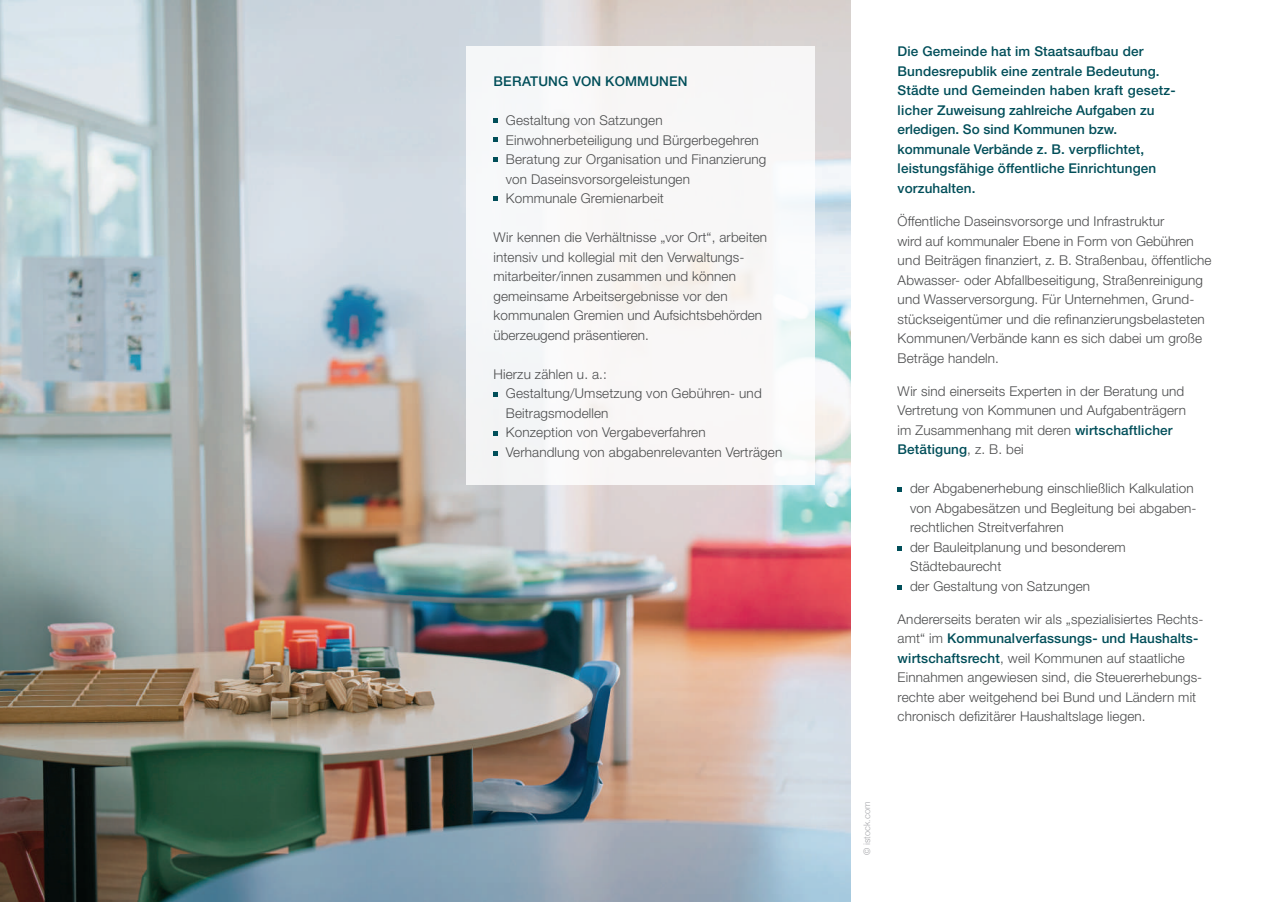
<style>
.page{position:relative;width:1272px;height:902px;background:#fff}
.page>*{position:absolute;margin:0;border:0;box-sizing:border-box;transform-origin:0 0}
.t1{font:300 13.5px/19.5px "Helvetica Neue LT Pro";letter-spacing:.01em;color:#4b4c4d}
.t2{font:500 13.5px/19.5px "Helvetica Neue LT Pro";letter-spacing:.01em;color:#004e59}
.t3{font:300 9px "Helvetica";color:#a3a4a8}
.s1{font-weight:500;color:#004e59}
</style>
<div class="page">
<img style="left:0;top:0;width:850px;height:901px">
<div style="left:466px;top:47px;width:348px;height:438px;background:#f8f7f7"></div>
<svg style="left:493px;top:118px;width:5px;height:4px"></svg>
<svg style="left:493px;top:137px;width:5px;height:5px"></svg>
<svg style="left:493px;top:157px;width:5px;height:4px"></svg>
<svg style="left:493px;top:196px;width:5px;height:4px"></svg>
<svg style="left:493px;top:392px;width:5px;height:5px"></svg>
<svg style="left:493px;top:431px;width:5px;height:5px"></svg>
<svg style="left:493px;top:451px;width:5px;height:4px"></svg>
<svg style="left:897px;top:487px;width:5px;height:4px"></svg>
<svg style="left:897px;top:546px;width:5px;height:4px"></svg>
<svg style="left:897px;top:585px;width:5px;height:4px"></svg>
<p class="t2" style="left:493px;top:71px;width:195px">BERATUNG VON KOMMUNEN</p>
<p class="t1" style="left:506px;top:110px;width:262px">Gestaltung von Satzungen Einwohnerbeteiligung und Bürgerbegehren Beratung zur Organisation und Finanzierung von Daseinsvorsorgeleistungen<br>Kommunale Gremienarbeit</p>
<p class="t1" style="left:493px;top:227px;width:275px">Wir kennen die Verhältnisse „vor Ort“, arbeiten intensiv und kollegial mit den Verwaltungs&shy;mitarbeiter/innen zusammen und können gemeinsame Arbeitsergebnisse vor den kommunalen Gremien und Aufsichtsbehörden überzeugend präsentieren.</p>
<p class="t1" style="left:506px;top:364px;width:278px;text-indent:-12px">Hierzu zählen u. a.:<br>Gestaltung/Umsetzung von Gebühren- und<br>Beitragsmodellen<br>Konzeption von Vergabeverfahren<br>Verhandlung von abgabenrelevanten Verträgen</p>
<p class="t2" style="left:897px;top:42px;width:280px">Die Gemeinde hat im Staatsaufbau der Bundesrepublik eine zentrale Bedeutung.<br>Städte und Gemeinden haben kraft gesetz&shy;licher Zuweisung zahlreiche Aufgaben zu erledigen. So sind Kommunen bzw. kommunale Verbände z. B. verpflichtet, leistungsfähige öffentliche Einrichtungen vorzuhalten.</p>
<p class="t1" style="left:897px;top:211px;width:315px">Öffentliche Daseinsvorsorge und Infrastruktur<br>wird auf kommunaler Ebene in Form von Gebühren und Beiträgen finanziert, z. B. Straßenbau, öffentliche Abwasser- oder Abfallbeseitigung, Straßenreinigung und Wasserversorgung. Für Unternehmen, Grund&shy;stückseigentümer und die refinanzierungsbelasteten Kommunen/Verbände kann es sich dabei um große Beträge handeln.</p>
<p class="t1" style="left:897px;top:380px;width:290px">Wir sind einerseits Experten in der Beratung und Vertretung von Kommunen und Aufgabenträgern im Zusammenhang mit deren <span class="s1">wirtschaftlicher Betätigung</span>, z. B. bei</p>
<p class="t1" style="left:910px;top:478px;width:288px">der Abgabenerhebung einschließlich Kalkulation von Abgabesätzen und Begleitung bei abgaben&shy;rechtlichen Streitverfahren<br>der Bauleitplanung und besonderem Städtebaurecht<br>der Gestaltung von Satzungen</p>
<p class="t1" style="left:897px;top:609px;width:307px">Andererseits beraten wir als „spezialisiertes Rechts&shy;amt“ im <span class="s1">Kommunalverfassungs- und Haushalts&shy;wirtschaftsrecht</span>, weil Kommunen auf staatliche Einnahmen angewiesen sind, die Steuererhebungs&shy;rechte aber weitgehend bei Bund und Ländern mit chronisch defizitärer Haushaltslage liegen.</p>
<p class="t3" style="left:859px;top:855px;width:55px;rotate:-90deg">© istock.com</p>
</div>
